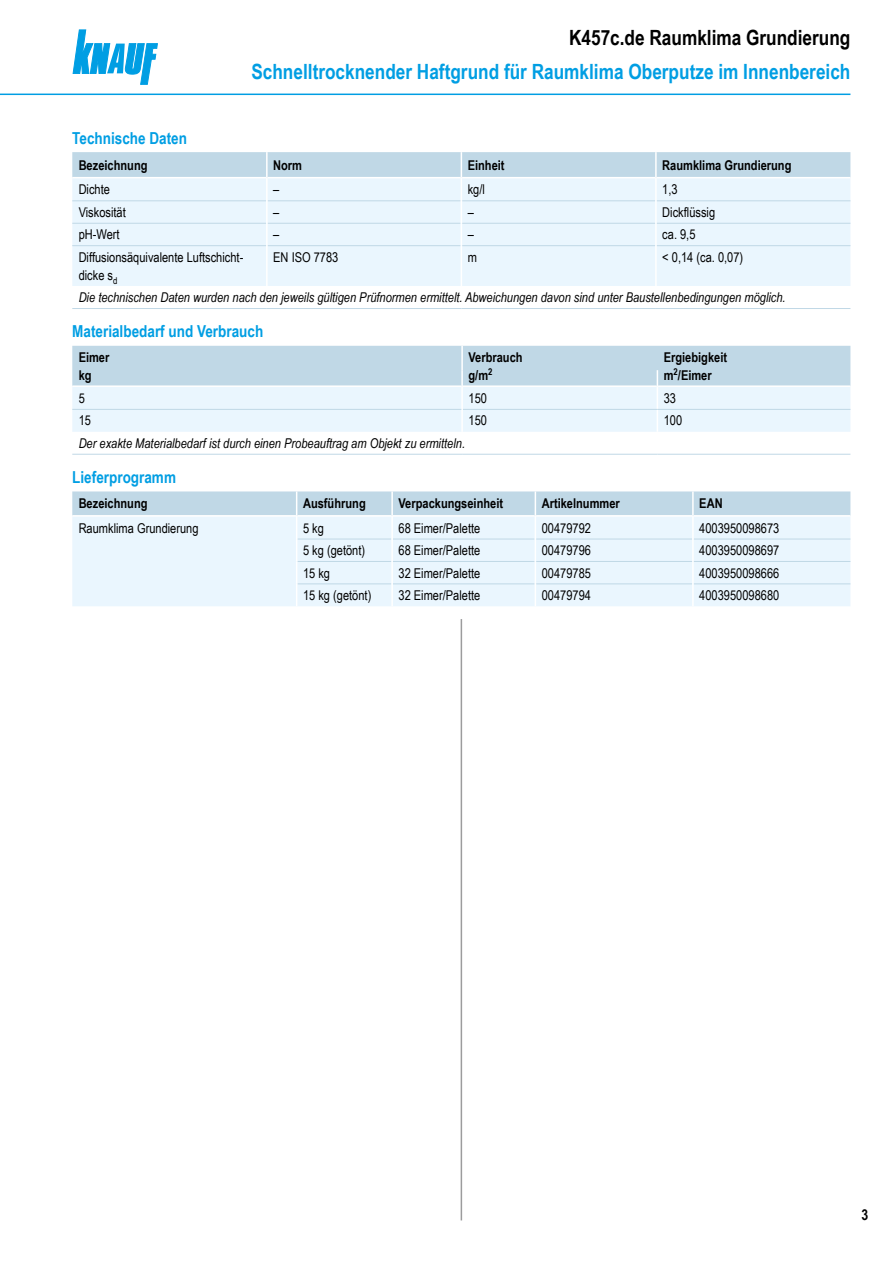
<style>
.page{position:relative;width:893px;height:1263px;background:#fff}
.page>*{position:absolute;margin:0;border:0;box-sizing:border-box;transform-origin:0 0}
.t1{font:700 21px "Arial Narrow";color:#009ee3}
.t2{font:700 21px "Arial Narrow";color:#000}
.Ue3_11cyan_TB{font:700 16.5px "Arial Narrow";color:#009ee3}
.t3{font:700 15px "Arial Narrow";color:#000}
.Tab_Text_TB{font:13.5px/18px "Arial Narrow";color:#000}
.Leg_Tab_TB{font:italic 13.5px "Arial Narrow";color:#000}
.Tab_Kopf_TB{font:700 13.5px "Arial Narrow";color:#000}
</style>
<div class="page">
<svg style="left:73px;top:30px;width:84px;height:54px"></svg>
<hr style="left:0;top:94px;width:850px;height:1px;background:#009ee3">
<hr style="left:461px;top:619px;width:1px;height:601px;background:#9c9c9d">
<div style="left:72px;top:246px;width:778px;height:40px;background:#eaf6fe"></div>
<hr style="left:72px;top:308px;width:195px;height:1px;background:#c0d8e6">
<hr style="left:267px;top:308px;width:194px;height:1px;background:#c0d8e6">
<hr style="left:461px;top:308px;width:195px;height:1px;background:#c0d8e6">
<hr style="left:656px;top:308px;width:194px;height:1px;background:#c0d8e6">
<hr style="left:655px;top:246px;width:2px;height:40px;background:#fff">
<svg style="left:72px;top:152px;width:778px;height:94px;background:#ddedf6"></svg>
<hr style="left:266px;top:246px;width:2px;height:40px;background:#fff">
<hr style="left:461px;top:246px;width:1px;height:40px;background:#fff">
<hr style="left:72px;top:177px;width:194px;height:1px;background:#fff">
<hr style="left:462px;top:177px;width:193px;height:1px;background:#fff">
<hr style="left:268px;top:177px;width:193px;height:1px;background:#fff">
<hr style="left:657px;top:177px;width:193px;height:1px;background:#fff">
<hr style="left:72px;top:454px;width:390px;height:1px;background:#c0d8e6">
<hr style="left:462px;top:454px;width:195px;height:1px;background:#c0d8e6">
<hr style="left:657px;top:454px;width:193px;height:1px;background:#c0d8e6">
<svg style="left:72px;top:346px;width:778px;height:86px;background:#d6e8f2"></svg>
<hr style="left:463px;top:385px;width:194px;height:2px;background:#fff">
<hr style="left:658px;top:385px;width:192px;height:2px;background:#fff">
<hr style="left:461px;top:346px;width:2px;height:24px;background:#fff">
<hr style="left:657px;top:409px;width:193px;height:1px;background:#c0d8e6">
<hr style="left:463px;top:409px;width:194px;height:1px;background:#c0d8e6">
<hr style="left:461px;top:409px;width:2px;height:23px;background:#fff">
<hr style="left:461px;top:386px;width:2px;height:23px;background:#fff">
<hr style="left:72px;top:409px;width:389px;height:1px;background:#c0d8e6">
<svg style="left:72px;top:491px;width:778px;height:115px;background:#e1eff8"></svg>
<hr style="left:692px;top:584px;width:2px;height:22px;background:#fff">
<h1 class="t2" style="left:569px;top:22px;width:283px">K457c.de Raumklima Grundierung</h1>
<h1 class="t1" style="left:251px;top:56px;width:601px">Schnelltrocknender Haftgrund für Raumklima Oberputze im Innenbereich</h1>
<p class="Ue3_11cyan_TB" style="left:72px;top:125px;width:116px">Technische Daten</p>
<p class="Tab_Kopf_TB" style="left:79px;top:155px;width:70px">Bezeichnung</p>
<p class="Tab_Kopf_TB" style="left:273px;top:155px;width:30px">Norm</p>
<p class="Tab_Kopf_TB" style="left:468px;top:155px;width:38px">Einheit</p>
<p class="Tab_Kopf_TB" style="left:662px;top:155px;width:131px">Raumklima Grundierung</p>
<p class="Tab_Text_TB" style="left:79px;top:180px;width:33px">Dichte</p>
<p class="Tab_Text_TB" style="left:273px;top:180px;width:8px">–</p>
<p class="Tab_Text_TB" style="left:468px;top:180px;width:19px">kg/l</p>
<p class="Tab_Text_TB" style="left:662px;top:180px;width:17px">1,3</p>
<p class="Tab_Text_TB" style="left:79px;top:203px;width:49px">Viskosität</p>
<p class="Tab_Text_TB" style="left:273px;top:203px;width:8px">–</p>
<p class="Tab_Text_TB" style="left:468px;top:203px;width:8px">–</p>
<p class="Tab_Text_TB" style="left:662px;top:203px;width:54px">Dickflüssig</p>
<p class="Tab_Text_TB" style="left:79px;top:225px;width:43px">pH-Wert</p>
<p class="Tab_Text_TB" style="left:273px;top:225px;width:8px">–</p>
<p class="Tab_Text_TB" style="left:468px;top:225px;width:8px">–</p>
<p class="Tab_Text_TB" style="left:662px;top:225px;width:35px">ca. 9,5</p>
<p class="Tab_Text_TB" style="left:79px;top:247px;width:166px">Diffusionsäquivalente Luftschicht&shy;dicke s<sub>d</sub></p>
<p class="Tab_Text_TB" style="left:273px;top:247px;width:67px">EN ISO 7783</p>
<p class="Tab_Text_TB" style="left:468px;top:247px;width:11px">m</p>
<p class="Tab_Text_TB" style="left:662px;top:247px;width:82px">&lt; 0,14 (ca. 0,07)</p>
<p class="Leg_Tab_TB" style="left:79px;top:288px;width:708px">Die technischen Daten wurden nach den jeweils gültigen Prüfnormen ermittelt. Abweichungen davon sind unter Baustellenbedingungen möglich.</p>
<p class="Ue3_11cyan_TB" style="left:72px;top:319px;width:192px">Materialbedarf und Verbrauch</p>
<p class="Tab_Kopf_TB" style="left:79px;top:347px;width:32px">Eimer</p>
<p class="Tab_Kopf_TB" style="left:468px;top:347px;width:56px">Verbrauch</p>
<p class="Tab_Kopf_TB" style="left:664px;top:347px;width:65px">Ergiebigkeit</p>
<p class="Tab_Kopf_TB" style="left:79px;top:365px;width:14px">kg</p>
<p class="Tab_Kopf_TB" style="left:468px;top:365px;width:25px">g/m<sup>2</sup></p>
<p class="Tab_Kopf_TB" style="left:664px;top:365px;width:49px">m<sup>2</sup>/Eimer</p>
<p class="Tab_Text_TB" style="left:79px;top:389px;width:8px">5</p>
<p class="Tab_Text_TB" style="left:468px;top:389px;width:20px">150</p>
<p class="Tab_Text_TB" style="left:664px;top:389px;width:14px">33</p>
<p class="Tab_Text_TB" style="left:79px;top:411px;width:14px">15</p>
<p class="Tab_Text_TB" style="left:468px;top:411px;width:20px">150</p>
<p class="Tab_Text_TB" style="left:664px;top:411px;width:20px">100</p>
<p class="Leg_Tab_TB" style="left:79px;top:434px;width:388px">Der exakte Materialbedarf ist durch einen Probeauftrag am Objekt zu ermitteln.</p>
<p class="Ue3_11cyan_TB" style="left:72px;top:465px;width:105px">Lieferprogramm</p>
<p class="Tab_Kopf_TB" style="left:79px;top:492px;width:70px">Bezeichnung</p>
<p class="Tab_Kopf_TB" style="left:303px;top:492px;width:64px">Ausführung</p>
<p class="Tab_Kopf_TB" style="left:398px;top:492px;width:106px">Verpackungseinheit</p>
<p class="Tab_Kopf_TB" style="left:542px;top:492px;width:80px">Artikelnummer</p>
<p class="Tab_Kopf_TB" style="left:699px;top:492px;width:25px">EAN</p>
<p class="Tab_Text_TB" style="left:79px;top:518px;width:121px">Raumklima Grundierung</p>
<p class="Tab_Text_TB" style="left:303px;top:518px;width:22px">5 kg</p>
<p class="Tab_Text_TB" style="left:398px;top:518px;width:83px">68 Eimer/Palette</p>
<p class="Tab_Text_TB" style="left:542px;top:518px;width:51px">00479792</p>
<p class="Tab_Text_TB" style="left:699px;top:518px;width:82px">4003950098673</p>
<p class="Tab_Text_TB" style="left:303px;top:541px;width:64px">5 kg (getönt)</p>
<p class="Tab_Text_TB" style="left:398px;top:541px;width:83px">68 Eimer/Palette</p>
<p class="Tab_Text_TB" style="left:542px;top:541px;width:51px">00479796</p>
<p class="Tab_Text_TB" style="left:699px;top:541px;width:82px">4003950098697</p>
<p class="Tab_Text_TB" style="left:303px;top:563px;width:29px">15 kg</p>
<p class="Tab_Text_TB" style="left:398px;top:563px;width:83px">32 Eimer/Palette</p>
<p class="Tab_Text_TB" style="left:542px;top:563px;width:51px">00479785</p>
<p class="Tab_Text_TB" style="left:699px;top:563px;width:82px">4003950098666</p>
<p class="Tab_Text_TB" style="left:303px;top:586px;width:70px">15 kg (getönt)</p>
<p class="Tab_Text_TB" style="left:398px;top:586px;width:83px">32 Eimer/Palette</p>
<p class="Tab_Text_TB" style="left:542px;top:586px;width:51px">00479794</p>
<p class="Tab_Text_TB" style="left:699px;top:586px;width:82px">4003950098680</p>
<p class="t3" style="left:861px;top:1204px;width:8px">3</p>
</div>
